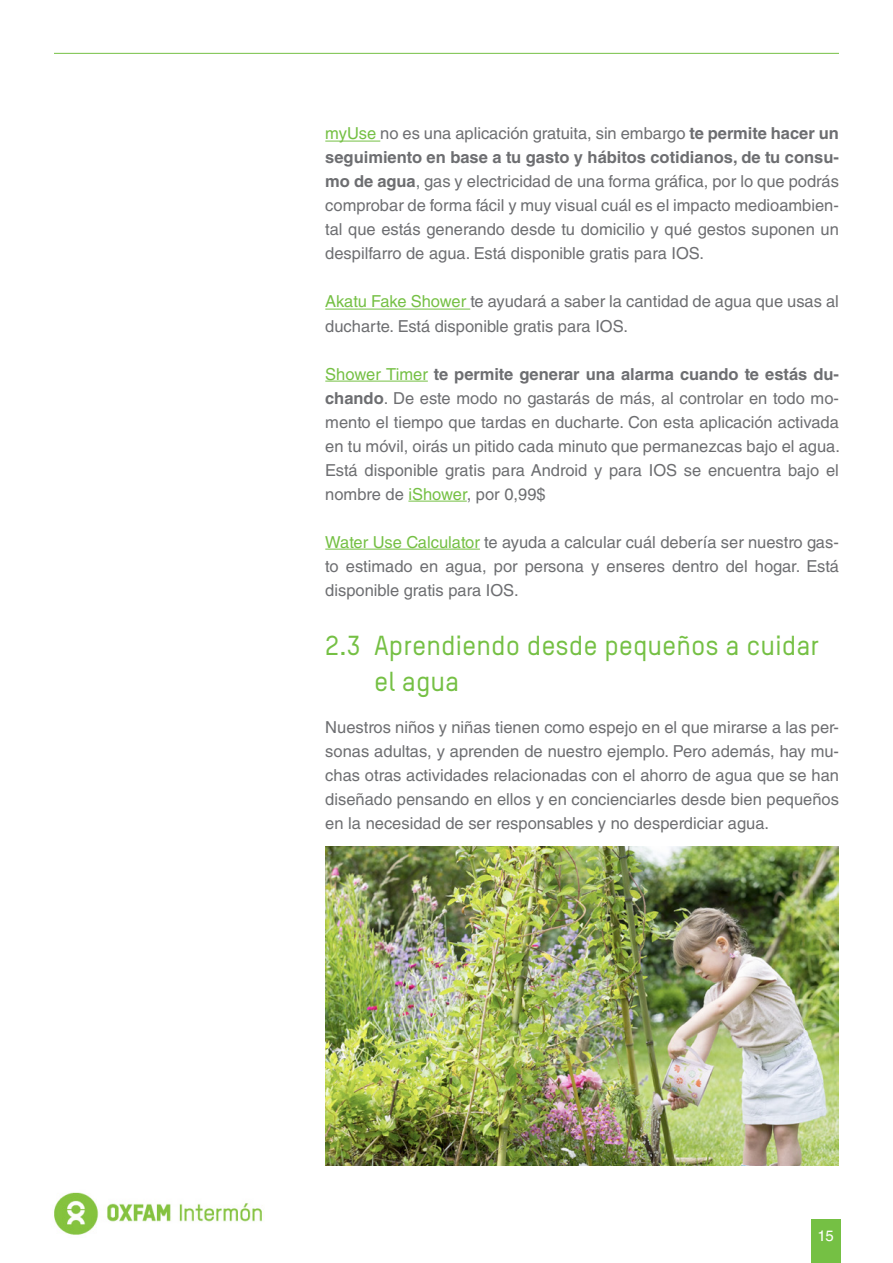
<style>
.page{position:relative;width:893px;height:1263px;background:#fff}
.page>*{position:absolute;margin:0;border:0;box-sizing:border-box;transform-origin:0 0}
.t1{font:500 27px/36px "Oxfam TSTARPRO";color:#75c044}
.t2{font:16.5px/24px "Helvetica LT Std";color:#6d6e71;text-align:justify}
.t3{font:15px "Helvetica LT Std";color:#fff}
.s1{color:#75c044}
.s2{font-weight:700}
</style>
<div class="page">
<div style="left:811px;top:1220px;width:30px;height:43px;background:#75c044"></div>
<hr style="left:54px;top:53px;width:785px;height:1px;background:#75c044">
<img style="left:54px;top:1192px;width:208px;height:43px">
<hr style="left:325px;top:141px;width:55px;height:1px;background:#75c044">
<hr style="left:325px;top:309px;width:145px;height:1px;background:#75c044">
<hr style="left:325px;top:381px;width:103px;height:1px;background:#75c044">
<hr style="left:408px;top:501px;width:59px;height:1px;background:#75c044">
<hr style="left:325px;top:549px;width:155px;height:1px;background:#75c044">
<img style="left:325px;top:846px;width:514px;height:319px">
<p class="t2" style="left:325px;top:122px;width:515px"><span class="s1">myUse</span> no es una aplicación gratuita, sin embargo <span class="s2">te permite hacer un seguimiento en base a tu gasto y hábitos cotidianos, de tu consu&shy;mo de agua</span>, gas y electricidad de una forma gráfica, por lo que podrás comprobar de forma fácil y muy visual cuál es el impacto medioambien&shy;tal que estás generando desde tu domicilio y qué gestos suponen un despilfarro de agua. Está disponible gratis para IOS.</p>
<p class="t2" style="left:325px;top:290px;width:515px"><span class="s1">Akatu Fake Shower</span> te ayudará a saber la cantidad de agua que usas al ducharte. Está disponible gratis para IOS.</p>
<p class="t2" style="left:325px;top:362px;width:516px"><span class="s1">Shower Timer</span> <span class="s2">te permite generar una alarma cuando te estás du&shy;chando</span>. De este modo no gastarás de más, al controlar en todo mo&shy;mento el tiempo que tardas en ducharte. Con esta aplicación activada en tu móvil, oirás un pitido cada minuto que permanezcas bajo el agua.<br>Está disponible gratis para Android y para IOS se encuentra bajo el nombre de <span class="s1">iShower</span>, por 0,99$</p>
<p class="t2" style="left:325px;top:530px;width:515px"><span class="s1">Water Use Calculator</span> te ayuda a calcular cuál debería ser nuestro gas&shy;to estimado en agua, por persona y enseres dentro del hogar. Está disponible gratis para IOS.</p>
<h1 class="t1" style="left:374px;top:626px;width:447px;text-indent:-49px">2.3 Aprendiendo desde pequeños a cuidar el agua</h1>
<p class="t2" style="left:325px;top:715px;width:515px">Nuestros niños y niñas tienen como espejo en el que mirarse a las per&shy;sonas adultas, y aprenden de nuestro ejemplo. Pero además, hay mu&shy;chas otras actividades relacionadas con el ahorro de agua que se han diseñado pensando en ellos y en concienciarles desde bien pequeños en la necesidad de ser responsables y no desperdiciar agua.</p>
<p class="t3" style="left:818px;top:1227px;width:18px">15</p>
</div>
